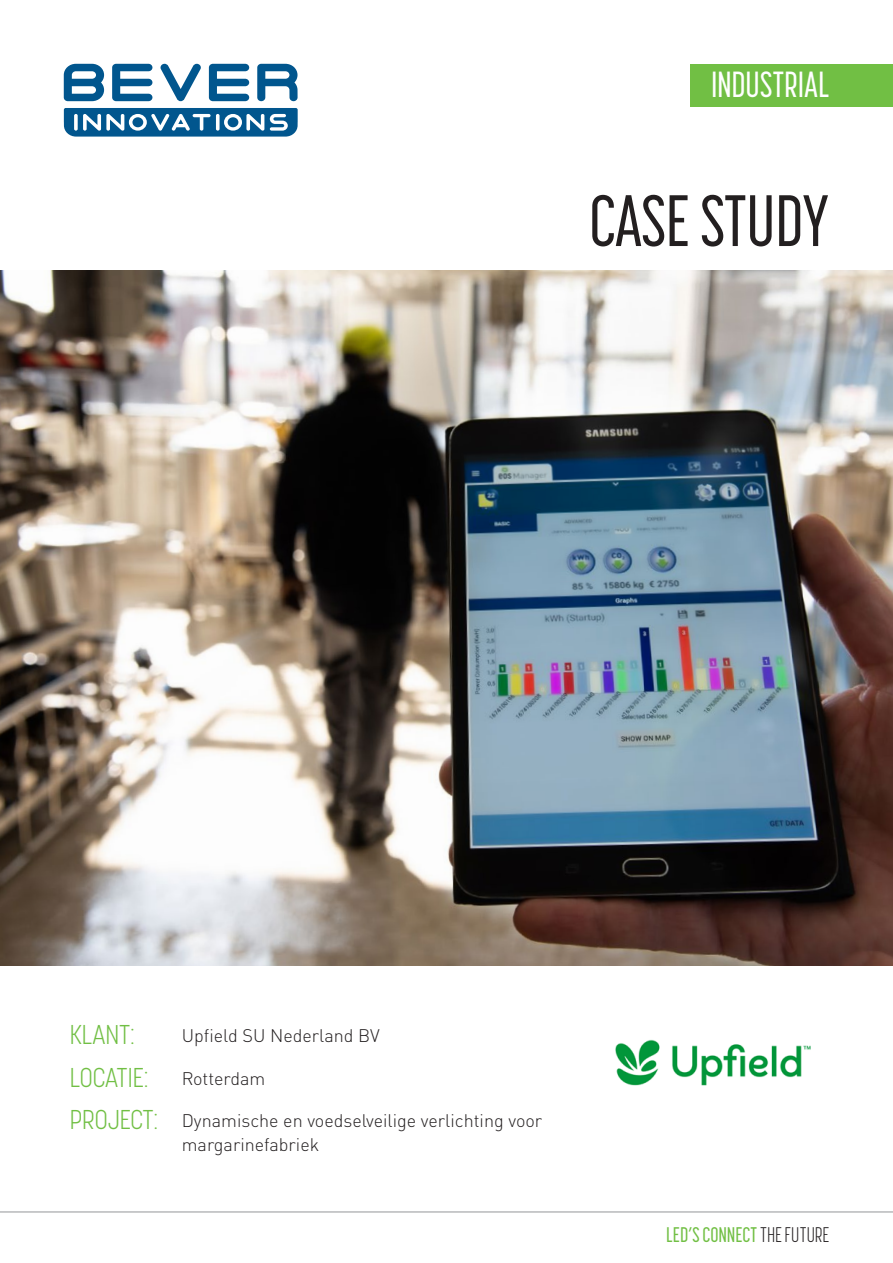
<style>
.page{position:relative;width:893px;height:1263px;background:#fff}
.page>*{position:absolute;margin:0;border:0;box-sizing:border-box;transform-origin:0 0}
.t1{font:500 72px "Korolev Compressed";letter-spacing:-.005em;color:#231f20}
.t2{font:500 36px "Korolev Compressed";letter-spacing:.005em;color:#fff}
.t3{font:300 27px "Korolev Condensed";color:#71bf44}
.t4{font:500 21px "Korolev Compressed";letter-spacing:-.005em;color:#71bf44}
.t5{font:300 18px/24px "DIN Pro";color:#231f20}
.s1{font-family:"Korolev Condensed";font-size:27px;color:#71bf44}
.s2{font-weight:300;color:#231f20}
</style>
<div class="page">
<img style="left:0;top:270px;width:893px;height:695px">
<img style="left:615px;top:1039px;width:196px;height:47px">
<div style="left:690px;top:64px;width:203px;height:42px;background:#71bf44"></div>
<svg style="left:64px;top:64px;width:234px;height:73px"></svg>
<hr style="left:0;top:1211px;width:893px;height:1px;background:#939598">
<h2 class="t2" style="left:711px;top:65px;width:120px">INDUSTRIAL</h2>
<h1 class="t1" style="left:589px;top:181px;width:242px">CASE STUDY</h1>
<h3 class="t3" style="left:70px;top:1019px;width:66px">KLANT:</h3>
<p class="t5" style="left:182px;top:1022px;width:200px">Upfield SU Nederland BV</p>
<p class="t5" style="left:70px;top:1064px;width:197px"><span class="s1">LOCATIE:</span> Rotterdam</p>
<p class="t5" style="left:182px;top:1107px;width:362px;text-indent:-112px"><span class="s1">PROJECT:</span> Dynamische en voedselveilige verlichting voor margarinefabriek</p>
<p class="t4" style="left:666px;top:1223px;width:164px">LED’S CONNECT <span class="s2">THE FUTURE</span></p>
</div>
